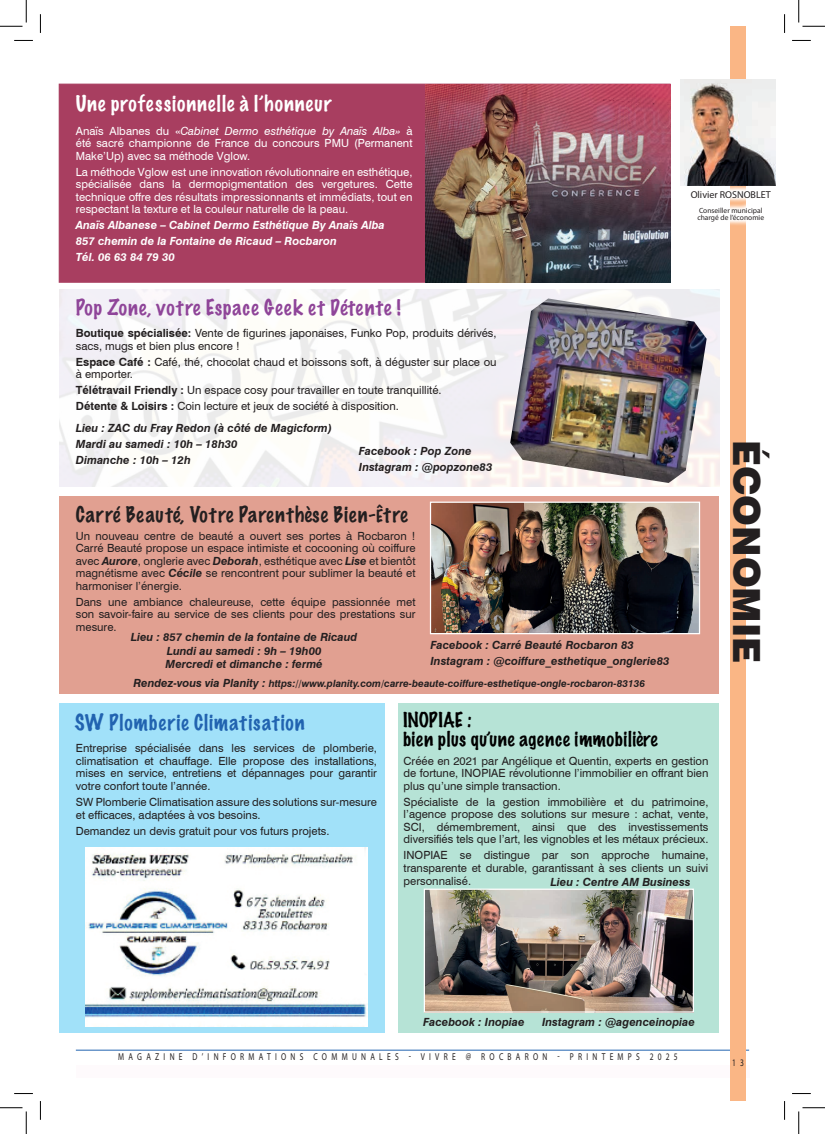
<style>
.page{position:relative;width:825px;height:1134px;background:#fff}
.page>*{position:absolute;margin:0;border:0;box-sizing:border-box;transform-origin:0 0}
.t1{font:900 37.5px "Swiss 721 BT";color:#231f20}
.t2{font:100 20px "Marker Felt";letter-spacing:.04em;color:#231f20}
.t3{font:100 20px "Marker Felt";letter-spacing:.045em;color:#8f4599}
.t4{font:100 20px "Marker Felt";letter-spacing:.05em;color:#fff}
.t5{font:100 20px "Marker Felt";letter-spacing:.05em;color:#2163b0}
.t6{font:100 18.75px/18.8px "Marker Felt";letter-spacing:.03em;color:#000}
.t7{font:11.25px/12.5px "Swiss 721 BT";color:#231f20;text-align:justify}
.t8{font:11.25px/12.5px "Swiss 721 BT";color:#fff;text-align:justify}
.t9{font:italic 700 11.25px/16px "Swiss 721 BT";color:#231f20}
.t10{font:italic 700 11.25px/16px "Swiss 721 BT";color:#fff}
.t11{font:italic 700 10px "Swiss 721 BT";color:#231f20}
.t12{font:10px "Myriad Pro";letter-spacing:.57em;color:#231f20;scale:.75 1}
.t13{font:10px "Myriad Pro";color:#231f20}
.t14{font:7.5px/7.5px "Myriad Pro";color:#231f20}
.s1{font-style:italic}
.s2{font-weight:700}
.s3{font-weight:700;font-style:italic}
.s4{font-size:11.25px}
</style>
<div class="page">
<div style="left:76px;top:1064px;width:673px;height:13px;background:#fefafc"></div>
<div style="left:398px;top:703px;width:321px;height:329px;background:#b6e3d6"></div>
<div style="left:59px;top:703px;width:325px;height:329px;background:#a1e1f9"></div>
<div style="left:59px;top:496px;width:660px;height:198px;background:#e1a091"></div>
<div style="left:59px;top:84px;width:612px;height:199px;background:#a83e60"></div>
<hr style="left:76px;top:1049px;width:673px;height:1px;background:#2163b0">
<div style="left:731px;top:26px;width:15px;height:1074px;background:#fab685"></div>
<img style="left:680px;top:79px;width:95px;height:107px">
<div style="left:685px;top:184px;width:92px;height:44px;background:#fff"></div>
<img style="left:425px;top:84px;width:245px;height:198px">
<img style="left:510px;top:298px;width:197px;height:185px">
<img style="left:432px;top:503px;width:266px;height:129px">
<div style="left:430px;top:501px;width:270px;height:133px;border:1px solid #fff"></div>
<img style="left:86px;top:847px;width:281px;height:178px">
<img style="left:426px;top:890px;width:266px;height:120px">
<div style="left:424px;top:888px;width:270px;height:124px;border:1px solid #fff"></div>
<svg style="left:14px;top:40px;width:19px;height:1px"></svg>
<svg style="left:792px;top:40px;width:19px;height:1px"></svg>
<svg style="left:14px;top:1093px;width:19px;height:1px"></svg>
<svg style="left:792px;top:1093px;width:19px;height:1px"></svg>
<svg style="left:40px;top:14px;width:1px;height:19px"></svg>
<svg style="left:40px;top:1101px;width:1px;height:18px"></svg>
<svg style="left:784px;top:14px;width:1px;height:19px"></svg>
<svg style="left:784px;top:1101px;width:1px;height:18px"></svg>
<svg style="left:0;top:0;width:27px;height:27px"></svg>
<svg style="left:0;top:1107px;width:27px;height:26px"></svg>
<svg style="left:798px;top:0;width:27px;height:27px"></svg>
<svg style="left:798px;top:1107px;width:27px;height:26px"></svg>
<h2 class="t4" style="left:76px;top:87px;width:257px">Une professionnelle à l’honneur</h2>
<p class="t8" style="left:76px;top:124px;width:338px">Anaïs Albanes du «<span class="s1">Cabinet Dermo esthétique by Anaïs Alba»</span> à été sacré championne de France du concours PMU (Permanent Make’Up) avec sa méthode Vglow.</p>
<p class="t8" style="left:76px;top:165px;width:338px">La méthode Vglow est une innovation révolutionnaire en esthétique, spécialisée dans la dermopigmentation des vergetures. Cette technique offre des résultats impressionnants et immédiats, tout en respectant la texture et la couleur naturelle de la peau.</p>
<p class="t10" style="left:76px;top:217px;width:310px">Anaïs Albanese – Cabinet Dermo Esthétique By Anaïs Alba<br>857 chemin de la Fontaine de Ricaud – Rocbaron<br>Tél. 06 63 84 79 30</p>
<h2 class="t3" style="left:76px;top:291px;width:326px">Pop Zone, votre Espace Geek et Détente !</h2>
<p class="t7" style="left:76px;top:327px;width:422px"><span class="s2">Boutique spécialisée:</span> Vente de figurines japonaises, Funko Pop, produits dérivés, sacs, mugs et bien plus encore !</p>
<p class="t7" style="left:76px;top:355px;width:422px"><span class="s2">Espace Café :</span> Café, thé, chocolat chaud et boissons soft, à déguster sur place ou à emporter.</p>
<p class="t7" style="left:76px;top:382px;width:367px;line-height:16px"><span class="s2">Télétravail Friendly :</span> Un espace cosy pour travailler en toute tranquillité.<br><span class="s2">Détente &amp; Loisirs :</span> Coin lecture et jeux de société à disposition.</p>
<p class="t9" style="left:76px;top:420px;width:258px">Lieu : ZAC du Fray Redon (à côté de Magicform)<br>Mardi au samedi : 10h – 18h30<br>Dimanche : 10h – 12h</p>
<p class="t9" style="left:359px;top:443px;width:135px">Facebook : Pop Zone<br>Instagram : @popzone83</p>
<h2 class="t2" style="left:76px;top:498px;width:333px">Carré Beauté, Votre Parenthèse Bien-Être</h2>
<p class="t7" style="left:76px;top:529px;width:341px">Un nouveau centre de beauté a ouvert ses portes à Rocbaron !<br>Carré Beauté propose un espace intimiste et cocooning où coiffure avec <span class="s3">Aurore</span>, onglerie avec <span class="s3">Deborah</span>, esthétique avec <span class="s3">Lise</span> et bientôt magnétisme avec <span class="s3">Cécile</span> se rencontrent pour sublimer la beauté et harmoniser l’énergie.</p>
<p class="t7" style="left:76px;top:595px;width:341px">Dans une ambiance chaleureuse, cette équipe passionnée met son savoir-faire au service de ses clients pour des prestations sur mesure.</p>
<p class="t9" style="left:131px;top:630px;width:228px;line-height:13.5px;text-align:center">Lieu : 857 chemin de la fontaine de Ricaud<br>Lundi au samedi : 9h – 19h00<br>Mercredi et dimanche : fermé</p>
<p class="t11" style="left:133px;top:677px;width:513px"><span class="s4">Rendez-vous via Planity :</span> https://www.planity.com/carre-beaute-coiffure-esthetique-ongle-rocbaron-83136</p>
<p class="t9" style="left:430px;top:637px;width:240px">Facebook : Carré Beauté Rocbaron 83<br>Instagram : @coiffure_esthetique_onglerie83</p>
<p class="t13" style="left:691px;top:188px;width:82px">Olivier ROSNOBLET</p>
<p class="t14" style="left:697px;top:206px;width:68px">Conseiller municipal chargé de l’économie</p>
<h1 class="t1" style="left:769px;top:439px;width:225px;rotate:90deg">ÉCONOMIE</h1>
<h2 class="t5" style="left:75px;top:706px;width:231px">SW Plomberie Climatisation</h2>
<p class="t7" style="left:76px;top:742px;width:303px">Entreprise spécialisée dans les services de plomberie, climatisation et chauffage. Elle propose des installations, mises en service, entretiens et dépannages pour garantir votre confort toute l’année.</p>
<p class="t7" style="left:76px;top:795px;width:303px">SW Plomberie Climatisation assure des solutions sur-mesure et efficaces, adaptées à vos besoins.</p>
<p class="t7" style="left:76px;top:824px;width:255px">Demandez un devis gratuit pour vos futurs projets.</p>
<h3 class="t6" style="left:403px;top:710px;width:256px">INOPIAE :<br>bien plus qu’une agence immobilière</h3>
<p class="t7" style="left:404px;top:754px;width:306px">Créée en 2021 par Angélique et Quentin, experts en gestion de fortune, INOPIAE révolutionne l’immobilier en offrant bien plus qu’une simple transaction.</p>
<p class="t7" style="left:404px;top:795px;width:306px">Spécialiste de la gestion immobilière et du patrimoine, l’agence propose des solutions sur mesure : achat, vente, SCI, démembrement, ainsi que des investissements diversifiés tels que l’art, les vignobles et les métaux précieux.</p>
<p class="t7" style="left:404px;top:849px;width:306px">INOPIAE se distingue par son approche humaine, transparente et durable, garantissant à ses clients un suivi personnalisé.</p>
<p class="t9" style="left:551px;top:873px;width:142px">Lieu : Centre AM Business</p>
<p class="t9" style="left:423px;top:1013px;width:103px">Facebook : Inopiae</p>
<p class="t9" style="left:542px;top:1013px;width:154px">Instagram : @agenceinopiae</p>
<p class="t12" style="left:118px;top:1050px;width:747px">MAGAZINE D’INFORMATIONS COMMUNALES - VIVRE @ ROCBARON - PRINTEMPS 2025</p>
<p class="t12" style="left:732px;top:1056px;width:17px">1 3</p>
</div>
